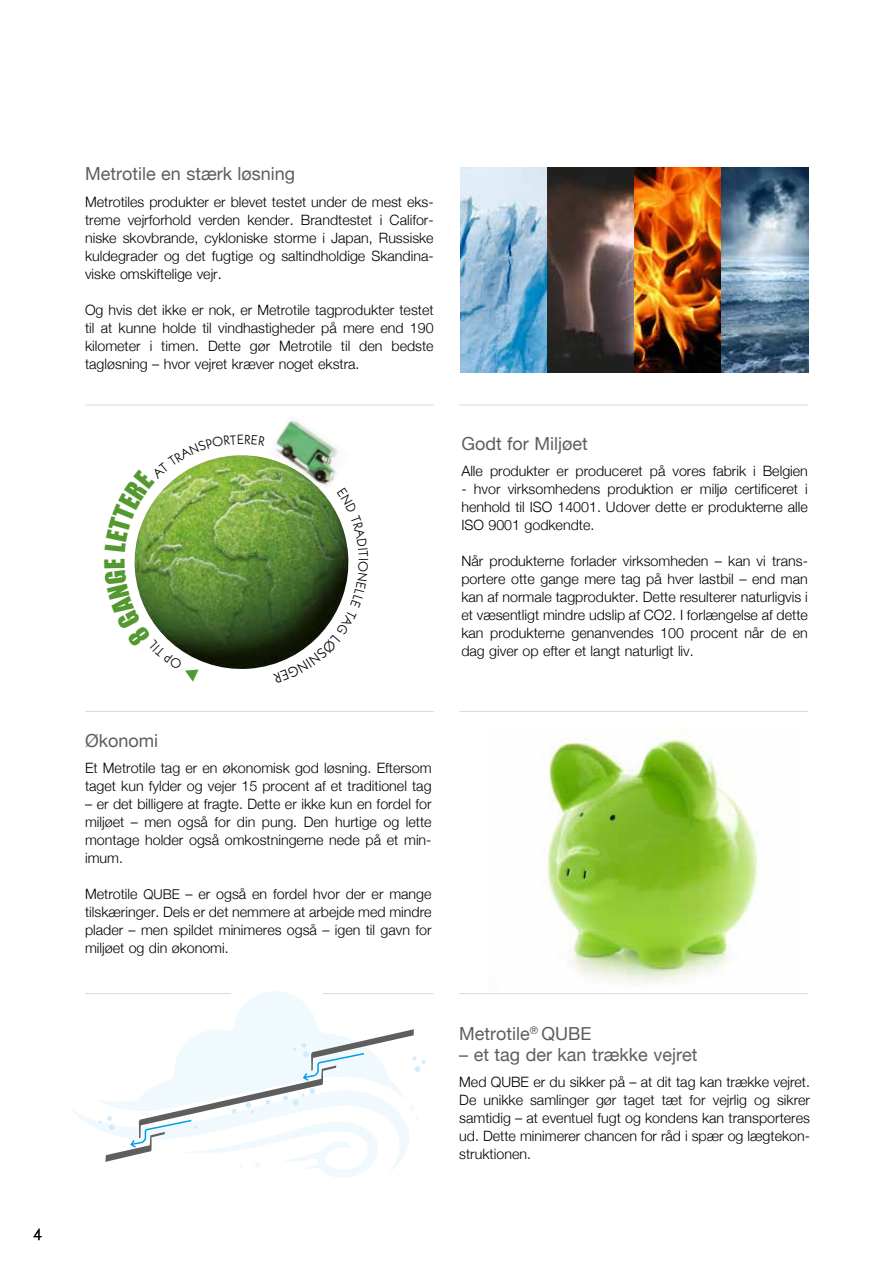
<style>
.page{position:relative;width:893px;height:1263px;background:#fff}
.page>*{position:absolute;margin:0;border:0;box-sizing:border-box;transform-origin:0 0}
.t1{font:18px "Helvetica Neue";color:#5f5e5e}
.t2{font:15px "Kabel";color:#000}
.t3{font:300 14.25px/18px "Helvetica Neue";color:#000;text-align:justify}
.s1{font-size:13.5px}
</style>
<div class="page">
<hr style="left:85px;top:993px;width:349px;height:1px;background:#dadada">
<hr style="left:85px;top:405px;width:349px;height:1px;background:#dadada">
<hr style="left:459px;top:405px;width:349px;height:1px;background:#dadada">
<hr style="left:85px;top:711px;width:349px;height:1px;background:#dadada">
<hr style="left:459px;top:711px;width:349px;height:1px;background:#dadada">
<hr style="left:459px;top:993px;width:349px;height:1px;background:#dadada">
<img style="left:460px;top:168px;width:349px;height:204px">
<img style="left:543px;top:728px;width:215px;height:255px">
<img style="left:273px;top:417px;width:65px;height:38px">
<img style="left:134px;top:455px;width:206px;height:214px">
<svg style="left:72px;top:991px;width:354px;height:187px"></svg>
<svg style="left:134px;top:558px;width:65px;height:111px"></svg>
<svg style="left:134px;top:455px;width:131px;height:97px"></svg>
<svg style="left:273px;top:488px;width:76px;height:181px"></svg>
<p class="t2" style="left:33px;top:1224px;width:11px">4</p>
<p class="t1" style="left:85px;top:161px;width:212px">Metrotile en stærk løsning</p>
<p class="t3" style="left:85px;top:192px;width:350px">Metrotiles produkter er blevet testet under de mest eks&shy;treme vejrforhold verden kender. Brandtestet i Califor&shy;niske skovbrande, cykloniske storme i Japan, Russiske kuldegrader og det fugtige og saltindholdige Skandina&shy;viske omskiftelige vejr.</p>
<p class="t3" style="left:85px;top:300px;width:350px">Og hvis det ikke er nok, er Metrotile tagprodukter testet til at kunne holde til vindhastigheder på mere end 190 kilometer i timen. Dette gør Metrotile til den bedste tagløsning – hvor vejret kræver noget ekstra.</p>
<p class="t1" style="left:461px;top:430px;width:128px">Godt for Miljøet</p>
<p class="t3" style="left:461px;top:461px;width:348px">Alle produkter er produceret på vores fabrik i Belgien</p>
<p class="t3" style="left:461px;top:479px;width:348px">- hvor virksomhedens produktion er miljø certificeret i henhold til ISO 14001. Udover dette er produkterne alle ISO 9001 godkendte.</p>
<p class="t3" style="left:461px;top:551px;width:348px">Når produkterne forlader virksomheden – kan vi trans&shy;portere otte gange mere tag på hver lastbil – end man kan af normale tagprodukter. Dette resulterer naturligvis i et væsentligt mindre udslip af CO2. I forlængelse af dette kan produkterne genanvendes 100 procent når de en dag giver op efter et langt naturligt liv.</p>
<p class="t1" style="left:85px;top:727px;width:75px">Økonomi</p>
<p class="t3" style="left:85px;top:758px;width:348px">Et Metrotile tag er en økonomisk god løsning. Eftersom taget kun fylder og vejer 15 procent af et traditionel tag</p>
<p class="t3" style="left:85px;top:794px;width:348px">– er det billigere at fragte. Dette er ikke kun en fordel for miljøet – men også for din pung. Den hurtige og lette montage holder også omkostningerne nede på et min&shy;imum.</p>
<p class="t3" style="left:85px;top:884px;width:348px">Metrotile <span class="s1">QUBE</span> – er også en fordel hvor der er mange tilskæringer. Dels er det nemmere at arbejde med mindre plader – men spildet minimeres også – igen til gavn for miljøet og din økonomi.</p>
<p class="t1" style="left:459px;top:1020px;width:134px">Metrotile<sup>®</sup> QUBE</p>
<p class="t1" style="left:459px;top:1041px;width:240px">– et tag der kan trække vejret</p>
<p class="t3" style="left:459px;top:1072px;width:352px">Med QUBE er du sikker på – at dit tag kan trække vejret.<br>De unikke samlinger gør taget tæt for vejrlig og sikrer samtidig – at eventuel fugt og kondens kan transporteres ud. Dette minimerer chancen for råd i spær og lægtekon&shy;struktionen.</p>
</div>
